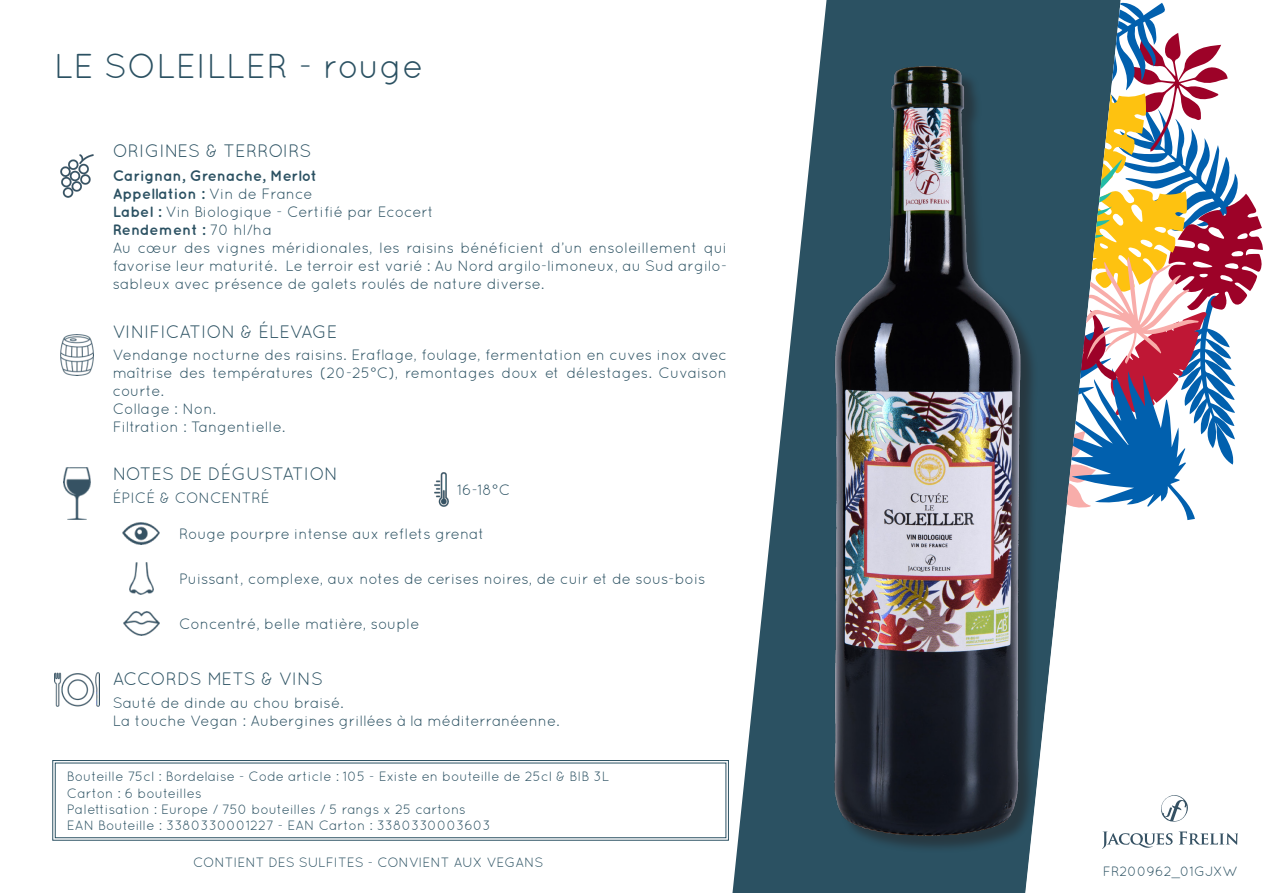
<style>
.page{position:relative;width:1263px;height:893px;background:#fff}
.page>*{position:absolute;margin:0;border:0;box-sizing:border-box;transform-origin:0 0}
.t1{font:34.5px "Quicksand";color:#2b5162}
.t2{font:18px "Quicksand";color:#2b5162}
.t3{font:15px/18px "Quicksand";color:#2b5162;text-align:justify}
.t4{font:700 15px "Quicksand";color:#2b5162}
.t5{font:13.5px "Quicksand";color:#2b5162}
.s1{font-weight:400}
.s2{font-weight:700}
</style>
<div class="page">
<svg style="left:732px;top:0;width:293px;height:893px;fill:#2b5162"></svg>
<svg style="left:52px;top:760px;width:677px;height:81px"></svg>
<div style="left:55px;top:763px;width:671px;height:75px;border:1px solid #2b5162"></div>
<img style="left:792px;top:54px;width:233px;height:785px">
<svg style="left:1025px;top:0;width:213px;height:893px"></svg>
<svg style="left:1160px;top:794px;width:28px;height:28px"></svg>
<svg style="left:1103px;top:831px;width:70px;height:18px"></svg>
<svg style="left:1179px;top:831px;width:58px;height:14px"></svg>
<img style="left:54px;top:672px;width:46px;height:35px">
<img style="left:434px;top:473px;width:15px;height:33px">
<img style="left:123px;top:612px;width:37px;height:23px">
<img style="left:129px;top:562px;width:24px;height:33px">
<img style="left:123px;top:523px;width:37px;height:22px">
<img style="left:64px;top:468px;width:27px;height:51px">
<img style="left:60px;top:335px;width:34px;height:41px">
<img style="left:60px;top:154px;width:34px;height:43px">
<svg style="left:1057px;top:0;width:206px;height:531px"></svg>
<p class="t1" style="left:54px;top:46px;width:371px">LE SOLEILLER - rouge</p>
<p class="t2" style="left:113px;top:141px;width:200px">ORIGINES &amp; TERROIRS</p>
<p class="t4" style="left:113px;top:166px;width:206px">Carignan, Grenache, Merlot</p>
<p class="t4" style="left:113px;top:184px;width:201px">Appellation : <span class="s1">Vin de France</span></p>
<p class="t3" style="left:113px;top:202px;width:323px"><span class="s2">Label :</span> Vin Biologique - Certifié par Ecocert</p>
<p class="t4" style="left:113px;top:220px;width:161px">Rendement : <span class="s1">70 hl/ha</span></p>
<p class="t3" style="left:113px;top:238px;width:616px">Au cœur des vignes méridionales, les raisins bénéficient d’un ensoleillement qui favorise leur maturité. Le terroir est varié : Au Nord argilo-limoneux, au Sud argilo&shy;sableux avec présence de galets roulés de nature diverse.</p>
<p class="t2" style="left:113px;top:321px;width:226px">VINIFICATION &amp; ÉLEVAGE</p>
<p class="t3" style="left:113px;top:346px;width:616px">Vendange nocturne des raisins. Eraflage, foulage, fermentation en cuves inox avec maîtrise des températures (20-25°C), remontages doux et délestages. Cuvaison courte.</p>
<p class="t3" style="left:113px;top:400px;width:105px">Collage : Non.</p>
<p class="t3" style="left:113px;top:418px;width:174px">Filtration : Tangentielle.</p>
<p class="t2" style="left:113px;top:464px;width:227px">NOTES DE DÉGUSTATION</p>
<p class="t3" style="left:457px;top:480px;width:55px">16-18°C</p>
<p class="t3" style="left:179px;top:525px;width:307px">Rouge pourpre intense aux reflets grenat</p>
<p class="t3" style="left:179px;top:569px;width:528px">Puissant, complexe, aux notes de cerises noires, de cuir et de sous-bois</p>
<p class="t3" style="left:179px;top:614px;width:242px">Concentré, belle matière, souple</p>
<p class="t3" style="left:113px;top:489px;width:159px">ÉPICÉ &amp; CONCENTRÉ</p>
<p class="t2" style="left:113px;top:668px;width:212px">ACCORDS METS &amp; VINS</p>
<p class="t3" style="left:113px;top:693px;width:232px">Sauté de dinde au chou braisé.</p>
<p class="t3" style="left:113px;top:711px;width:448px">La touche Vegan : Aubergines grillées à la méditerranéenne.</p>
<p class="t5" style="left:67px;top:769px;width:544px">Bouteille 75cl : Bordelaise - Code article : 105 - Existe en bouteille de 25cl &amp; BIB 3L</p>
<p class="t5" style="left:67px;top:785px;width:136px">Carton : 6 bouteilles</p>
<p class="t5" style="left:67px;top:801px;width:400px">Palettisation : Europe / 750 bouteilles / 5 rangs x 25 cartons</p>
<p class="t5" style="left:67px;top:817px;width:425px">EAN Bouteille : 3380330001227 - EAN Carton : 3380330003603</p>
<p class="t5" style="left:193px;top:854px;width:352px">CONTIENT DES SULFITES - CONVIENT AUX VEGANS</p>
<p class="t5" style="left:1103px;top:863px;width:136px">FR200962_01GJXW</p>
</div>
